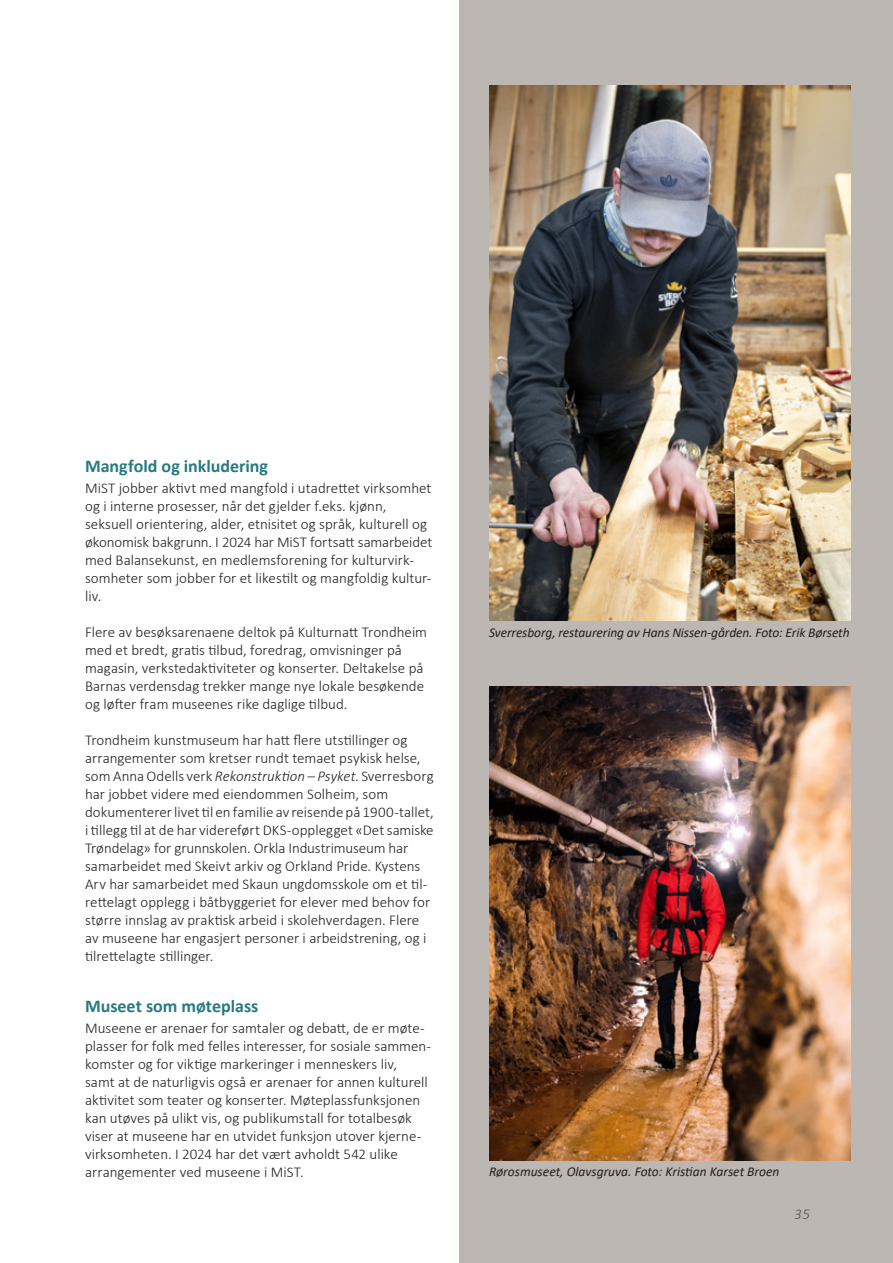
<style>
.page{position:relative;width:893px;height:1263px;background:#fff}
.page>*{position:absolute;margin:0;border:0;box-sizing:border-box;transform-origin:0 0}
.t1{font:700 18px "Calibri";color:#277a7f}
.t2{font:300 15px/18px "Calibri";color:#231f20}
.t3{font:italic 300 15px "Calibri";color:#231f20}
.billedtekst{font:italic 13.5px "Calibri";letter-spacing:-.01em;color:#231f20}
.s1{font-style:italic}
</style>
<div class="page">
<div style="left:459px;top:0;width:434px;height:1263px;background:#bdb7b3"></div>
<img style="left:489px;top:85px;width:361px;height:536px">
<img style="left:489px;top:686px;width:361px;height:475px">
<p class="t1" style="left:85px;top:453px;width:185px">Mangfold og inkludering</p>
<p class="t2" style="left:85px;top:479px;width:348px">MiST jobber aktivt med mangfold i utadrettet virksomhet</p>
<p class="t2" style="left:85px;top:497px;width:343px">og i interne prosesser, når det gjelder f.eks. kjønn, seksuell orientering, alder, etnisitet og språk, kulturell og</p>
<p class="t2" style="left:85px;top:533px;width:349px">økonomisk bakgrunn. I 2024 har MiST fortsatt samarbeidet</p>
<p class="t2" style="left:85px;top:551px;width:348px">med Balansekunst, en medlemsforening for kulturvirk&shy;somheter som jobber for et likestilt og mangfoldig kultur&shy;liv.</p>
<p class="t2" style="left:85px;top:623px;width:344px">Flere av besøksarenaene deltok på Kulturnatt Trondheim med et bredt, gratis tilbud, foredrag, omvisninger på magasin, verkstedaktiviteter og konserter. Deltakelse på Barnas verdensdag trekker mange nye lokale besøkende og løfter fram museenes rike daglige tilbud.</p>
<p class="t2" style="left:85px;top:731px;width:324px">Trondheim kunstmuseum har hatt flere utstillinger og</p>
<p class="t2" style="left:85px;top:749px;width:337px">arrangementer som kretser rundt temaet psykisk helse,</p>
<p class="t2" style="left:85px;top:767px;width:350px">som Anna Odells verk <span class="s1">Rekonstruktion – Psyket</span>. Sverresborg har jobbet videre med eiendommen Solheim, som</p>
<p class="t2" style="left:85px;top:803px;width:350px">dokumenterer livet til en familie av reisende på 1900-tallet,</p>
<p class="t2" style="left:85px;top:821px;width:350px">i tillegg til at de har videreført DKS-opplegget «Det samiske<br>Trøndelag» for grunnskolen. Orkla Industrimuseum har</p>
<p class="t2" style="left:85px;top:857px;width:347px">samarbeidet med Skeivt arkiv og Orkland Pride. Kystens Arv har samarbeidet med Skaun ungdomsskole om et til&shy;rettelagt opplegg i båtbyggeriet for elever med behov for større innslag av praktisk arbeid i skolehverdagen. Flere av museene har engasjert personer i arbeidstrening, og i tilrettelagte stillinger.</p>
<p class="t1" style="left:85px;top:993px;width:175px">Museet som møteplass</p>
<p class="t2" style="left:85px;top:1019px;width:346px">Museene er arenaer for samtaler og debatt, de er møte&shy;plasser for folk med felles interesser, for sosiale sammen&shy;komster og for viktige markeringer i menneskers liv, samt at de naturligvis også er arenaer for annen kulturell aktivitet som teater og konserter. Møteplassfunksjonen kan utøves på ulikt vis, og publikumstall for totalbesøk viser at museene har en utvidet funksjon utover kjerne&shy;virksomheten. I 2024 har det vært avholdt 542 ulike arrangementer ved museene i MiST.</p>
<p class="billedtekst" style="left:489px;top:623px;width:362px">Sverresborg, restaurering av Hans Nissen-gården. Foto: Erik Børseth</p>
<p class="billedtekst" style="left:489px;top:1162px;width:292px">Rørosmuseet, Olavsgruva. Foto: Kristian Karset Broen</p>
<p class="t3" style="left:795px;top:1205px;width:17px">35</p>
</div>
